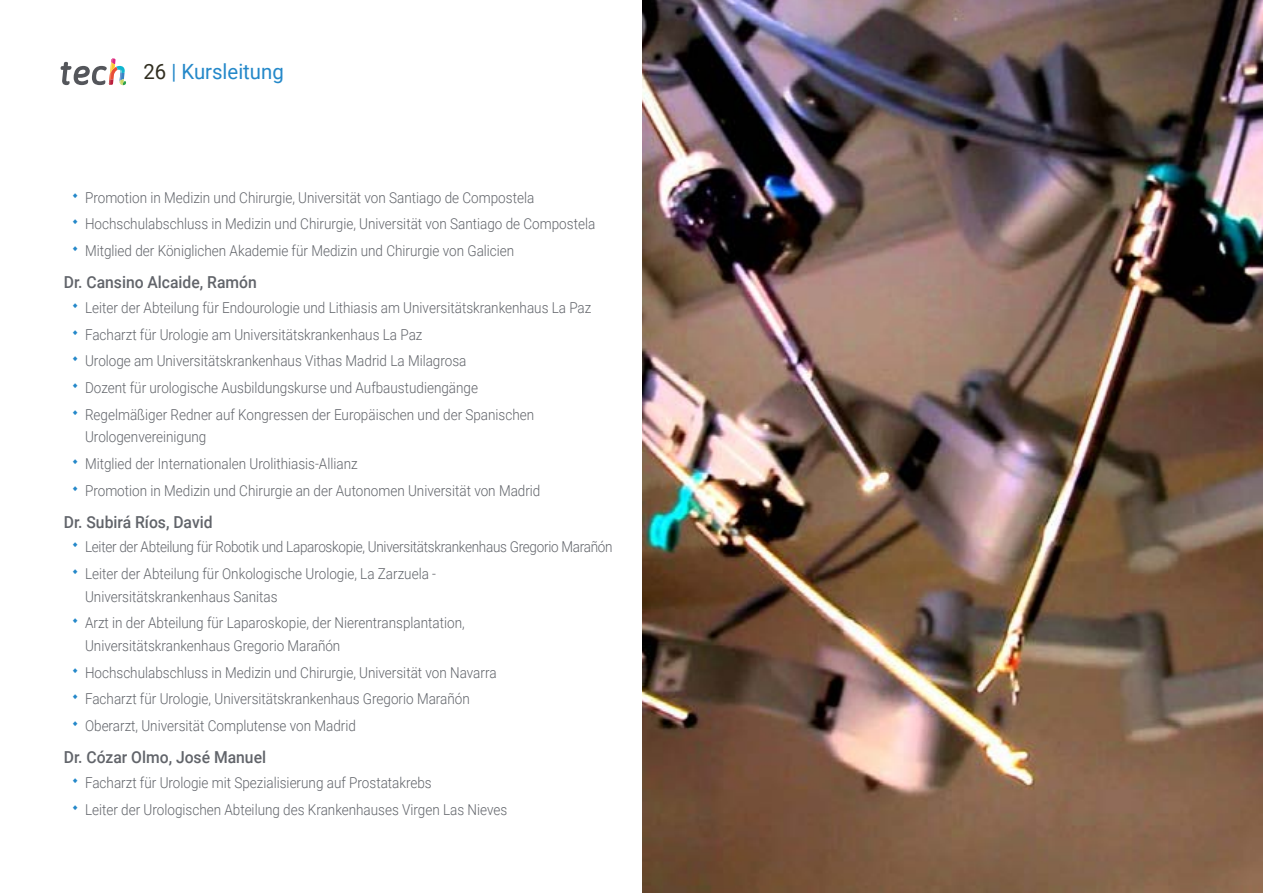
<style>
.page{position:relative;width:1263px;height:893px;background:#fff}
.page>*{position:absolute;margin:0;border:0;box-sizing:border-box;transform-origin:0 0}
.t1{font:21px "Roboto";color:#2488c9}
.t2{font:500 16.5px "Roboto";color:#61646a;scale:.95 1}
.t3{font:300 15px/26.7px "Roboto";color:#61646a;scale:.9 1}
.t4{font:300 15px/26.7px "Roboto";letter-spacing:-.02em;color:#61646a;scale:.9 1}
.s1{color:#312e20}
</style>
<div class="page">
<img style="left:642px;top:0;width:621px;height:893px">
<svg style="left:61px;top:58px;width:65px;height:28px"></svg>
<h1 class="t1" style="left:144px;top:57px;width:142px"><span class="s1">26</span> | Kursleitung</h1>
<p class="t3" style="left:85px;top:183px;width:568px">Promotion in Medizin und Chirurgie, Universität von Santiago de Compostela<br>Hochschulabschluss in Medizin und Chirurgie, Universität von Santiago de Compostela<br>Mitglied der Königlichen Akademie für Medizin und Chirurgie von Galicien</p>
<p class="t2" style="left:64px;top:271px;width:205px">Dr. Cansino Alcaide, Ramón</p>
<p class="t3" style="left:85px;top:293px;width:564px">Leiter der Abteilung für Endourologie und Lithiasis am Universitätskrankenhaus La Paz Facharzt für Urologie am Universitätskrankenhaus La Paz<br>Urologe am Universitätskrankenhaus Vithas Madrid La Milagrosa<br>Dozent für urologische Ausbildungskurse und Aufbaustudiengänge<br>Regelmäßiger Redner auf Kongressen der Europäischen und der Spanischen</p>
<p class="t3" style="left:85px;top:423px;width:507px">Urologenvereinigung<br>Mitglied der Internationalen Urolithiasis-Allianz<br>Promotion in Medizin und Chirurgie an der Autonomen Universität von Madrid</p>
<p class="t2" style="left:64px;top:510px;width:158px">Dr. Subirá Ríos, David</p>
<p class="t4" style="left:85px;top:533px;width:588px">Leiter der Abteilung für Robotik und Laparoskopie, Universitätskrankenhaus Gregorio Marañón<br>Leiter der Abteilung für Onkologische Urologie, La Zarzuela -</p>
<p class="t3" style="left:85px;top:582px;width:423px">Universitätskrankenhaus Sanitas<br>Arzt in der Abteilung für Laparoskopie, der Nierentransplantation,</p>
<p class="t3" style="left:85px;top:632px;width:459px">Universitätskrankenhaus Gregorio Marañón<br>Hochschulabschluss in Medizin und Chirurgie, Universität von Navarra Facharzt für Urologie, Universitätskrankenhaus Gregorio Marañón Oberarzt, Universität Complutense von Madrid</p>
<p class="t2" style="left:64px;top:746px;width:214px">Dr. Cózar Olmo, José Manuel</p>
<p class="t3" style="left:85px;top:769px;width:471px">Facharzt für Urologie mit Spezialisierung auf Prostatakrebs<br>Leiter der Urologischen Abteilung des Krankenhauses Virgen Las Nieves</p>
</div>
